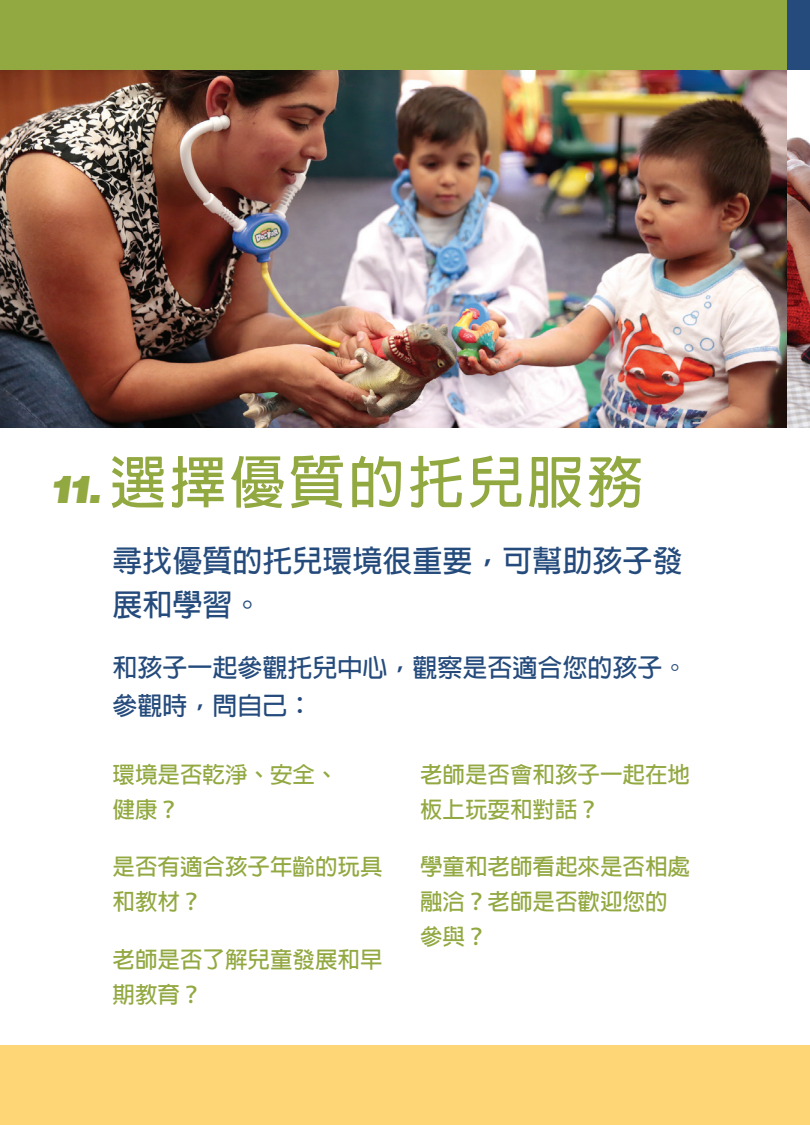
<style>
.page{position:relative;width:810px;height:1125px;background:#fff}
.page>*{position:absolute;margin:0;border:0;box-sizing:border-box;transform-origin:0 0}
.t1{font:700 56.25px "Adobe Fan Heiti Std";letter-spacing:.06em;color:#92a841}
.t2{font:700 30px/43.5px "Adobe Fan Heiti Std";color:#254b7c}
.t3{font:700 25px/38.5px "Adobe Fan Heiti Std";color:#254b7c}
.t4{font:700 22.5px/35px "Adobe Fan Heiti Std";color:#92a841}
.s1{font-family:"Bemio";font-weight:400;font-style:italic;font-size:40px}
</style>
<div class="page">
<img style="left:0;top:69px;width:788px;height:359px">
<div style="left:0;top:0;width:788px;height:69px;background:#92a841"></div>
<div style="left:0;top:1046px;width:788px;height:79px;background:#fed676"></div>
<img style="left:788px;top:69px;width:22px;height:359px">
<div style="left:788px;top:0;width:22px;height:69px;background:#254b7c"></div>
<div style="left:788px;top:1046px;width:22px;height:79px;background:#fed676"></div>
<h1 class="t1" style="left:51px;top:449px;width:594px"><span class="s1">11.</span> 選擇優質的托兒服務</h1>
<h2 class="t2" style="left:112px;top:540px;width:571px">尋找優質的托兒環境很重要，可幫助孩子發展和學習。</h2>
<p class="t3" style="left:112px;top:649px;width:576px">和孩子一起參觀托兒中心，觀察是否適合您的孩子。參觀時，問自己：</p>
<p class="t4" style="left:112px;top:758px;width:226px">環境是否乾淨、安全、健康？</p>
<p class="t4" style="left:112px;top:850px;width:271px">是否有適合孩子年齡的玩具和教材？</p>
<p class="t4" style="left:112px;top:943px;width:271px">老師是否了解兒童發展和早期教育？</p>
<p class="t4" style="left:420px;top:758px;width:271px">老師是否會和孩子一起在地板上玩耍和對話？</p>
<p class="t4" style="left:420px;top:850px;width:271px">學童和老師看起來是否相處融洽？老師是否歡迎您的參與？</p>
</div>
